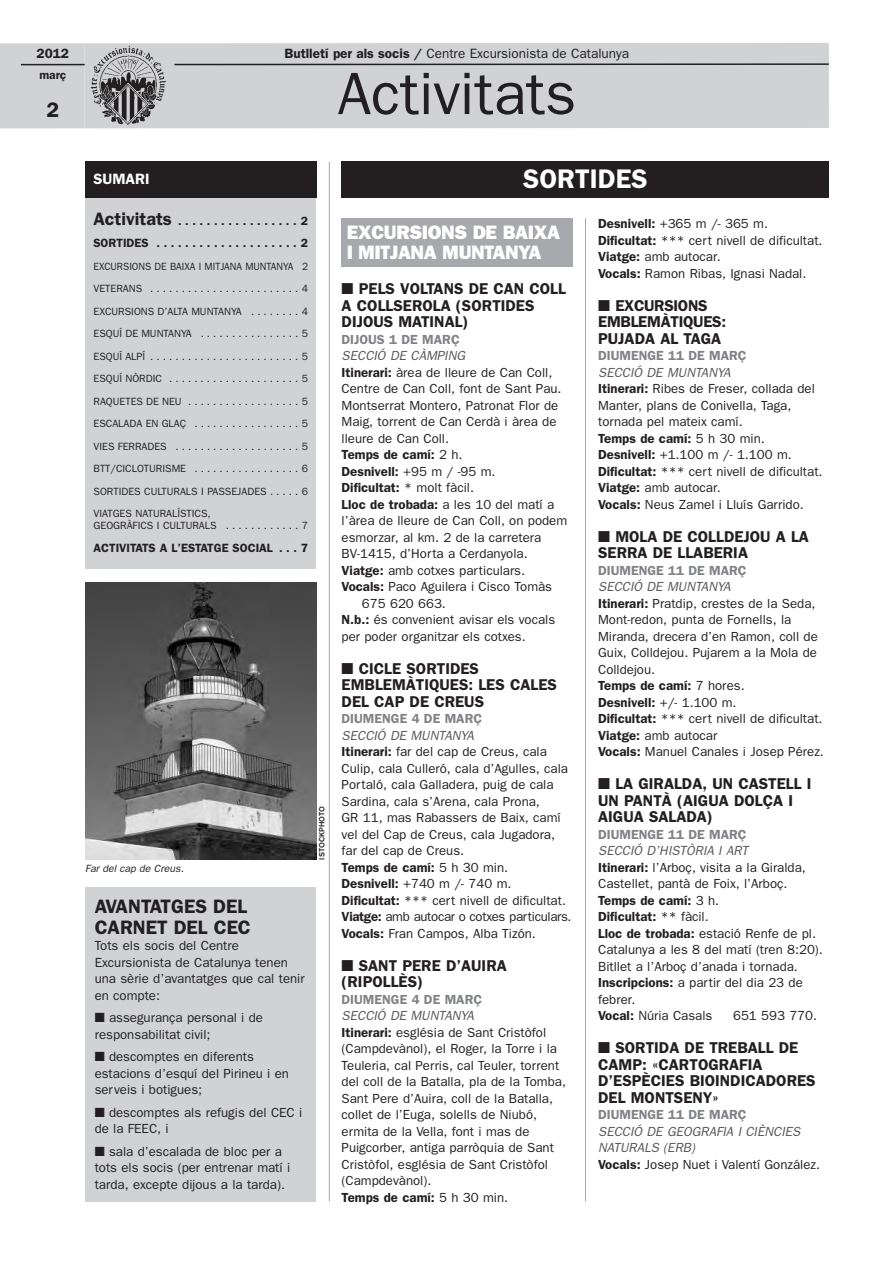
<style>
.page{position:relative;width:893px;height:1263px;background:#fff}
.page>*{position:absolute;margin:0;border:0;box-sizing:border-box;transform-origin:0 0}
.t1{font:60px "Franklin Gothic";color:#231f20}
.t2{font:600 27px "Franklin Gothic";color:#fff}
.t3{font:600 21px "Franklin Gothic";color:#231f20}
.t4{font:800 19.5px/19.5px "Franklin Gothic";letter-spacing:-.02em;color:#fff}
.t5{font:600 19.5px/21px "Franklin Gothic";color:#231f20}
.t6{font:600 15.75px/16.5px "Franklin Gothic";color:#231f20}
.t7{font:600 15.75px/16.5px "Franklin Gothic";letter-spacing:-.02em;color:#231f20}
.t8{font:600 15px "Franklin Gothic";color:#fff}
.t9{font:13.5px "Franklin Gothic";color:#231f20}
.t10{font:600 13.5px "Franklin Gothic";color:#231f20}
.t11{font:13.2px/16.5px "Franklin Gothic";color:#231f20}
.t12{font:600 13.2px "Franklin Gothic";color:#808285}
.t13{font:italic 13.2px/16.5px "Franklin Gothic";color:#57585a}
.t14{font:600 13.2px "Franklin Gothic";color:#231f20}
.t15{font:600 12px/22.5px "Franklin Gothic";color:#231f20}
.t16{font:10.5px/22.5px "Franklin Gothic";color:#231f20;text-align:justify;scale:.95 1}
.t17{font:10.5px "Franklin Gothic";color:#231f20}
.t18{font:italic 10.5px "Franklin Gothic";color:#231f20}
.t19{font:500 7.5px "Akzidenz Grotesk BE";color:#231f20}
.s1{font-weight:600}
.s2{font-size:18px}
.s3{font-weight:400}
.s4{font-style:italic;color:#57585a}
.s5{font-weight:600;font-style:normal;color:#231f20}
.s6{font-style:normal;color:#231f20}
</style>
<div class="page">
<div style="left:85px;top:162px;width:231px;height:407px;background:#d1d2d4"></div>
<div style="left:85px;top:43px;width:744px;height:85px;background:#d1d2d4"></div>
<div style="left:0;top:43px;width:85px;height:85px;background:#d1d2d4"></div>
<hr style="left:174px;top:63px;width:655px;height:2px;background:#231f20">
<hr style="left:21px;top:64px;width:64px;height:1px;background:#231f20">
<img style="left:90px;top:47px;width:76px;height:78px">
<div style="left:342px;top:161px;width:487px;height:37px;background:#231f20"></div>
<div style="left:342px;top:218px;width:231px;height:49px;background:#a8a9ad"></div>
<div style="left:85px;top:161px;width:231px;height:37px;background:#231f20"></div>
<div style="left:85px;top:887px;width:231px;height:314px;background:#d1d2d4"></div>
<hr style="left:329px;top:162px;width:1px;height:1039px;background:#a8a9ad">
<hr style="left:585px;top:218px;width:1px;height:983px;background:#a8a9ad">
<img style="left:85px;top:583px;width:231px;height:277px">
<p class="t10" style="left:37px;top:45px;width:34px">2012</p>
<p class="t15" style="left:39px;top:64px;width:28px">març</p>
<h3 class="t3" style="left:47px;top:98px;width:14px">2</h3>
<p class="t9" style="left:284px;top:46px;width:346px"><span class="s1">Butlletí per als socis /</span> Centre Excursionista de Catalunya</p>
<h1 class="t1" style="left:337px;top:58px;width:240px">Activitats</h1>
<p class="t8" style="left:94px;top:170px;width:58px">SUMARI</p>
<p class="t15" style="left:93px;top:209px;width:216px"><span class="s2">Activitats</span> .................2<br>SORTIDES ....................2</p>
<p class="t16" style="left:93px;top:255px;width:227px">EXCURSIONS DE BAIXA I MITJANA MUNTANYA 2<br>VETERANS ........................4<br>EXCURSIONS D’ALTA MUNTANYA . . . . . . . . 4<br>ESQUÍDEMUNTANYA ................5<br>ESQUÍALPÍ ........................5<br>ESQUÍNÒRDIC .....................5<br>RAQUETESDENEU ..................5<br>ESCALADAENGLAÇ .................5<br>VIESFERRADES ....................5<br>BTT/CICLOTURISME .................6<br>SORTIDES CULTURALS I PASSEJADES . . . . . 6<br>VIATGES NATURALÍSTICS,</p>
<p class="t17" style="left:94px;top:519px;width:216px">GEOGRÀFICS I CULTURALS . . . . . . . . . . . . 7</p>
<p class="t15" style="left:94px;top:536px;width:216px">ACTIVITATS A L’ESTATGE SOCIAL . . . 7</p>
<p class="t18" style="left:85px;top:862px;width:100px">Far del cap de Creus.</p>
<h3 class="t5" style="left:95px;top:895px;width:158px">AVANTATGES DEL<br>CARNET DEL CEC</h3>
<p class="t11" style="left:95px;top:937px;width:211px">Tots els socis del Centre<br>Excursionista de Catalunya tenen una sèrie d’avantatges que cal tenir en compte:</p>
<p class="t11" style="left:95px;top:1009px;width:170px">■ assegurança personal i de responsabilitat civil;</p>
<p class="t11" style="left:95px;top:1048px;width:196px">■ descomptes en diferents estacions d’esquí del Pirineu i en serveis i botigues;</p>
<p class="t11" style="left:95px;top:1104px;width:209px">■ descomptes als refugis del CEC i de la FEEC, i</p>
<p class="t11" style="left:95px;top:1143px;width:197px">■ sala d’escalada de bloc per a tots els socis (per entrenar matí i tarda, excepte dijous a la tarda).</p>
<p class="t19" style="left:319px;top:860px;width:55px;rotate:-90deg">ISTOCKPHOTO</p>
<h2 class="t2" style="left:523px;top:162px;width:126px">SORTIDES</h2>
<h3 class="t4" style="left:347px;top:223px;width:215px">EXCURSIONS DE BAIXA<br>I MITJANA MUNTANYA</h3>
<p class="t6" style="left:342px;top:280px;width:226px">■ PELS VOLTANS DE CAN COLL<br>A COLLSEROLA (SORTIDES<br>DIJOUS MATINAL)</p>
<p class="t12" style="left:342px;top:331px;width:120px">DIJOUS 1 DE MARÇ</p>
<p class="t13" style="left:342px;top:347px;width:125px">SECCIÓ DE CÀMPING</p>
<p class="t11" style="left:342px;top:364px;width:212px"><span class="s1">Itinerari:</span> àrea de lleure de Can Coll,</p>
<p class="t11" style="left:342px;top:380px;width:221px">Centre de Can Coll, font de Sant Pau.</p>
<p class="t11" style="left:342px;top:397px;width:218px">Montserrat Montero, Patronat Flor de</p>
<p class="t11" style="left:342px;top:413px;width:216px">Maig, torrent de Can Cerdà i àrea de</p>
<p class="t11" style="left:342px;top:430px;width:109px">lleure de Can Coll.</p>
<p class="t14" style="left:342px;top:447px;width:122px">Temps de camí: <span class="s3">2 h.</span></p>
<p class="t14" style="left:342px;top:463px;width:156px">Desnivell: <span class="s3">+95 m / -95 m.</span></p>
<p class="t14" style="left:342px;top:480px;width:134px">Dificultat: <span class="s3">* molt fàcil.</span></p>
<p class="t14" style="left:342px;top:496px;width:214px">Lloc de trobada: <span class="s3">a les 10 del matí a</span></p>
<p class="t11" style="left:342px;top:512px;width:227px">l’àrea de lleure de Can Coll, on podem</p>
<p class="t11" style="left:342px;top:529px;width:201px">esmorzar, al km. 2 de la carretera</p>
<p class="t11" style="left:342px;top:545px;width:188px">BV-1415, d’Horta a Cerdanyola.</p>
<p class="t11" style="left:342px;top:562px;width:185px"><span class="s1">Viatge:</span> amb cotxes particulars.</p>
<p class="t11" style="left:342px;top:578px;width:212px"><span class="s1">Vocals:</span> Paco Aguilera i Cisco Tomàs</p>
<p class="t11" style="left:362px;top:595px;width:85px">675 620 663.</p>
<p class="t11" style="left:342px;top:611px;width:215px"><span class="s1">N.b.:</span> és convenient avisar els vocals</p>
<p class="t11" style="left:342px;top:628px;width:186px">per poder organitzar els cotxes.</p>
<p class="t6" style="left:342px;top:660px;width:217px">■ CICLE SORTIDES<br>EMBLEMÀTIQUES: LES CALES<br>DEL CAP DE CREUS</p>
<p class="t12" style="left:342px;top:711px;width:142px">DIUMENGE 4 DE MARÇ</p>
<p class="t11" style="left:342px;top:727px;width:231px"><span class="s4">SECCIÓ DE MUNTANYA<br></span><span class="s1">Itinerari:</span> far del cap de Creus, cala<br>Culip, cala Culleró, cala d’Agulles, cala<br>Portaló, cala Galladera, puig de cala<br>Sardina, cala s’Arena, cala Prona,<br>GR 11, mas Rabassers de Baix, camí vel del Cap de Creus, cala Jugadora, far del cap de Creus.<br><span class="s1">Temps de camí:</span> 5 h 30 min.<br><span class="s1">Desnivell:</span> +740 m /- 740 m.<br><span class="s1">Dificultat:</span> *** cert nivell de dificultat.<br><span class="s1">Viatge:</span> amb autocar o cotxes particulars.<br><span class="s1">Vocals:</span> Fran Campos, Alba Tizón.</p>
<p class="t6" style="left:342px;top:957px;width:167px">■ SANT PERE D’AUIRA (RIPOLLÈS)</p>
<p class="t12" style="left:342px;top:991px;width:142px">DIUMENGE 4 DE MARÇ</p>
<p class="t11" style="left:342px;top:1007px;width:226px"><span class="s4">SECCIÓ DE MUNTANYA<br></span><span class="s1">Itinerari:</span> església de Sant Cristòfol (Campdevànol), el Roger, la Torre i la Teuleria, cal Perris, cal Teuler, torrent del coll de la Batalla, pla de la Tomba, Sant Pere d’Auira, coll de la Batalla, collet de l’Euga, solells de Niubó, ermita de la Vella, font i mas de Puigcorber, antiga parròquia de Sant Cristòfol, església de Sant Cristòfol (Campdevànol).<br><span class="s1">Temps de camí:</span> 5 h 30 min.</p>
<p class="t11" style="left:598px;top:215px;width:226px"><span class="s1">Desnivell:</span> +365 m /- 365 m.<br><span class="s1">Dificultat:</span> *** cert nivell de dificultat.<br><span class="s1">Viatge:</span> amb autocar.<br><span class="s1">Vocals:</span> Ramon Ribas, Ignasi Nadal.</p>
<p class="t7" style="left:598px;top:297px;width:129px">■ EXCURSIONS<br>EMBLEMÀTIQUES:<br>PUJADA AL TAGA</p>
<p class="t12" style="left:598px;top:348px;width:150px">DIUMENGE 11 DE MARÇ</p>
<p class="t11" style="left:598px;top:364px;width:226px"><span class="s4">SECCIÓ DE MUNTANYA<br></span><span class="s1">Itinerari:</span> Ribes de Freser, collada del<br>Manter, plans de Conivella, Taga, tornada pel mateix camí.<br><span class="s1">Temps de camí:</span> 5 h 30 min.<br><span class="s1">Desnivell:</span> +1.100 m /- 1.100 m.<br><span class="s1">Dificultat:</span> *** cert nivell de dificultat.<br><span class="s1">Viatge:</span> amb autocar.<br><span class="s1">Vocals:</span> Neus Zamel i Lluís Garrido.</p>
<p class="t6" style="left:598px;top:528px;width:212px">■ MOLA DE COLLDEJOU A LA<br>SERRA DE LLABERIA</p>
<p class="t12" style="left:598px;top:562px;width:150px">DIUMENGE 11 DE MARÇ</p>
<p class="t11" style="left:598px;top:578px;width:227px"><span class="s4">SECCIÓ DE MUNTANYA<br></span><span class="s1">Itinerari:</span> Pratdip, crestes de la Seda,<br>Mont-redon, punta de Fornells, la<br>Miranda, drecera d’en Ramon, coll de<br>Guix, Colldejou. Pujarem a la Mola de<br>Colldejou.<br><span class="s1">Temps de camí:</span> 7 hores.<br><span class="s1">Desnivell:</span> +/- 1.100 m.<br><span class="s1">Dificultat:</span> *** cert nivell de dificultat.<br><span class="s1">Viatge:</span> amb autocar<br><span class="s1">Vocals:</span> Manuel Canales i Josep Pérez.</p>
<p class="t6" style="left:598px;top:775px;width:215px">■ LA GIRALDA, UN CASTELL I<br>UN PANTÀ (AIGUA DOLÇA I<br>AIGUA SALADA)</p>
<p class="t12" style="left:598px;top:826px;width:150px">DIUMENGE 11 DE MARÇ</p>
<p class="t11" style="left:598px;top:842px;width:226px"><span class="s4">SECCIÓ D’HISTÒRIA I ART<br></span><span class="s1">Itinerari:</span> l’Arboç, visita a la Giralda,<br>Castellet, pantà de Foix, l’Arboç.<br><span class="s1">Temps de camí:</span> 3 h.<br><span class="s1">Dificultat:</span> ** fàcil.<br><span class="s1">Lloc de trobada:</span> estació Renfe de pl.<br>Catalunya a les 8 del matí (tren 8:20).<br>Bitllet a l’Arboç d’anada i tornada.<br><span class="s1">Inscripcions:</span> a partir del dia 23 de febrer.<br><span class="s1">Vocal:</span> Núria Casals</p>
<p class="t11" style="left:733px;top:1007px;width:85px">651 593 770.</p>
<p class="t6" style="left:598px;top:1039px;width:219px">■ SORTIDA DE TREBALL DE<br>CAMP: «CARTOGRAFIA<br>D’ESPÈCIES BIOINDICADORES<br>DEL MONTSENY»</p>
<p class="t12" style="left:598px;top:1107px;width:150px">DIUMENGE 11 DE MARÇ</p>
<p class="t13" style="left:598px;top:1123px;width:223px">SECCIÓ DE GEOGRAFIA I CIÈNCIES<br>NATURALS (ERB)<br><span class="s5">Vocals:</span> <span class="s6">Josep Nuet i Valentí González.</span></p>
</div>
